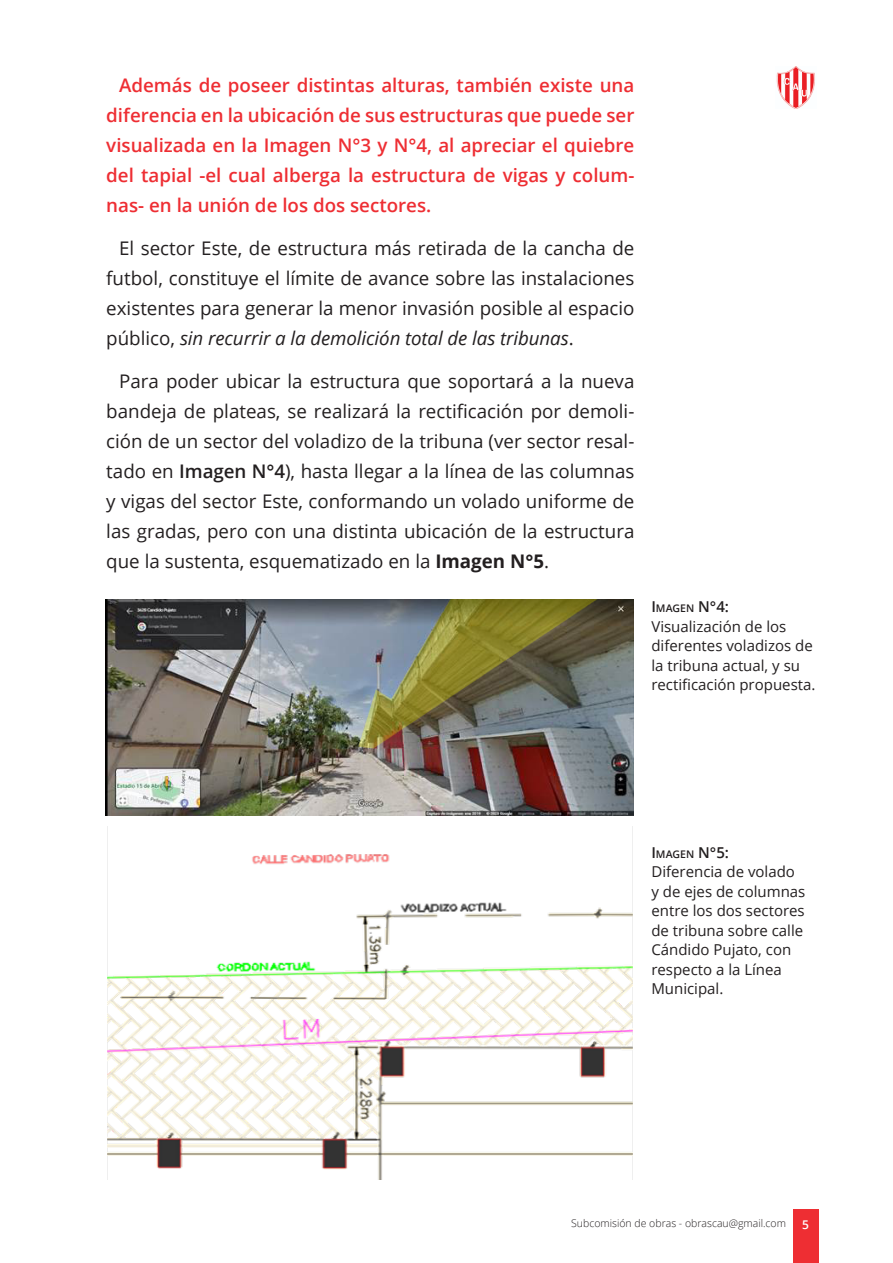
<style>
.page{position:relative;width:893px;height:1263px;background:#fff}
.page>*{position:absolute;margin:0;border:0;box-sizing:border-box;transform-origin:0 0}
.texto_principal{font:18.75px/30px "Open Sans";color:#231f20;text-align:justify}
.texto_principal-2{font:600 18.75px/30px "Open Sans";color:#ee2e33;text-align:justify}
.epigrafe{font:15px/19.5px "Open Sans";color:#231f20}
.epigrafe-2{font:600 15px "Open Sans";color:#231f20}
.t1{font:600 12px "Open Sans";color:#fff}
.t2{font:300 10.5px "Open Sans";color:#231f20}
.s1{font-style:italic}
.s2{font-weight:600}
.s3{font-weight:700}
.s4{font-weight:600;font-size:10.5px}
.s5{font-size:10.5px}
</style>
<div class="page">
<div style="left:793px;top:1209px;width:25px;height:54px;background:#ee2e33"></div>
<img style="left:776px;top:67px;width:39px;height:41px">
<img style="left:105px;top:599px;width:528px;height:216px">
<img style="left:358px;top:599px;width:264px;height:149px">
<img style="left:107px;top:827px;width:526px;height:353px">
<p class="texto_principal-2" style="left:106px;top:70px;width:530px;text-indent:13px">Además de poseer distintas alturas, también existe una diferencia en la ubicación de sus estructuras que puede ser visualizada en la Imagen N°3 y N°4, al apreciar el quiebre del tapial -el cual alberga la estructura de vigas y colum&shy;nas- en la unión de los dos sectores.</p>
<p class="texto_principal" style="left:106px;top:233px;width:530px;text-indent:13px">El sector Este, de estructura más retirada de la cancha de futbol, constituye el límite de avance sobre las instalaciones existentes para generar la menor invasión posible al espacio público, <span class="s1">sin recurrir a la demolición total de las tribunas</span>.</p>
<p class="texto_principal" style="left:106px;top:366px;width:530px;text-indent:13px">Para poder ubicar la estructura que soportará a la nueva bandeja de plateas, se realizará la rectificación por demoli&shy;ción de un sector del voladizo de la tribuna (ver sector resal&shy;tado en <span class="s2">Imagen N°4</span>), hasta llegar a la línea de las columnas y vigas del sector Este, conformando un volado uniforme de las gradas, pero con una distinta ubicación de la estructura que la sustenta, esquematizado en la <span class="s3">Imagen N°5</span>.</p>
<p class="epigrafe" style="left:651px;top:597px;width:166px"><span class="s2">I</span><span class="s4">MAGEN</span> <span class="s2">N°4:<br></span>Visualización de los diferentes voladizos de la tribuna actual, y su rectificación propuesta.</p>
<p class="epigrafe-2" style="left:651px;top:842px;width:79px">I<span class="s5">MAGEN</span> N°5:</p>
<p class="epigrafe" style="left:651px;top:862px;width:156px">Diferencia de volado y de ejes de columnas entre los dos sectores de tribuna sobre calle<br>Cándido Pujato, con respecto a la Línea<br>Municipal.</p>
<p class="t2" style="left:571px;top:1215px;width:216px">Subcomisión de obras - obrascau@gmail.com</p>
<p class="t1" style="left:802px;top:1216px;width:8px">5</p>
</div>
